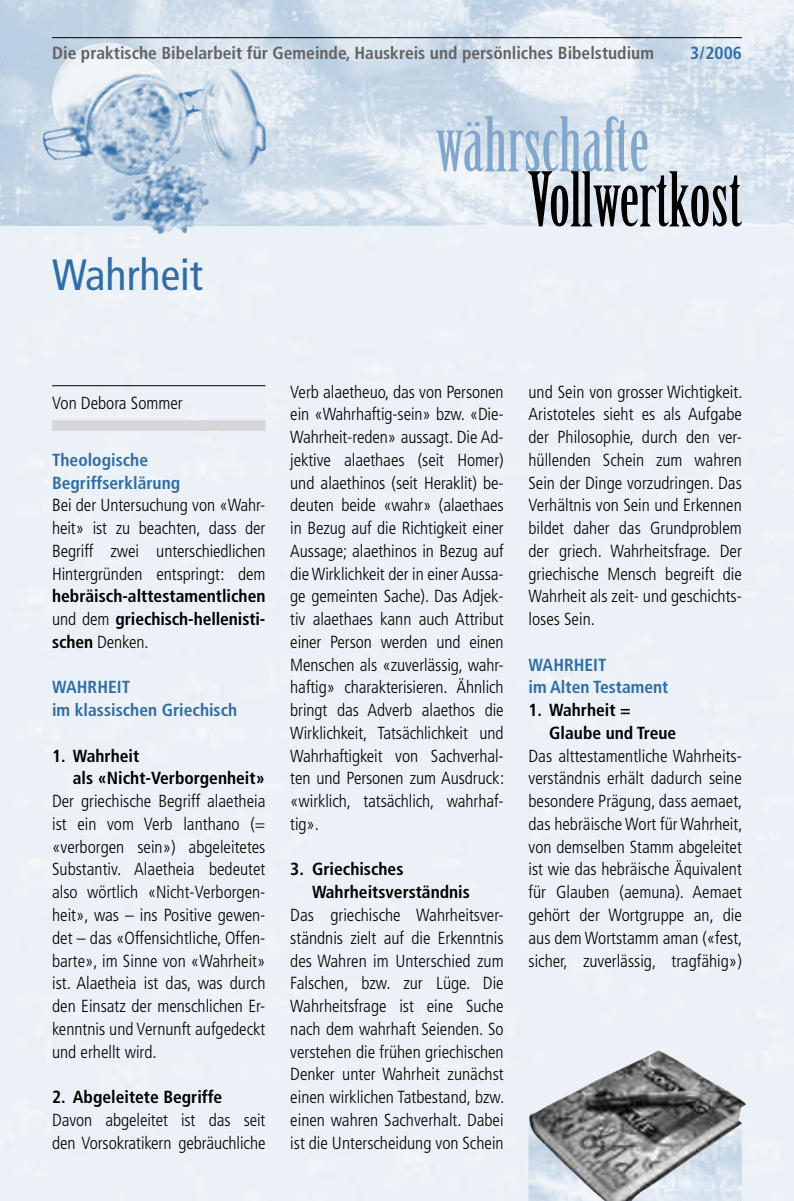
<style>
.page{position:relative;width:794px;height:1201px;background:#fff}
.page>*{position:absolute;margin:0;border:0;box-sizing:border-box;transform-origin:0 0}
.cib_titel{font:condensed 43.75px "Frutiger LT";color:#306da6}
.cib_grundtext{font:300 condensed 17.5px/22.8px "Frutiger LT";color:#000;text-align:justify}
.cib_grundtext-2{font:700 condensed 17.5px/22.8px "Frutiger LT";color:#000}
.cib_untertitel{font:700 condensed 17.5px "Frutiger LT";color:#306da6}
.cib_titel-autor{font:700 condensed 17.5px "Frutiger LT";color:#636363}
.cib_autor_anfang{font:300 condensed 17.5px "Frutiger LT";color:#000}
.cib_titel-autor-2{font:700 condensed 17.5px "Frutiger LT";color:#306da6}
.s1{font-weight:700}
</style>
<div class="page">
<img style="left:0;top:0;width:794px;height:1200px">
<hr style="left:52px;top:385px;width:213px;height:1px;background:#000">
<div style="left:52px;top:420px;width:213px;height:11px;background:#d6d6d6"></div>
<img style="left:528px;top:1050px;width:218px;height:150px">
<hr style="left:52px;top:37px;width:690px;height:1px;background:#000">
<img style="left:52px;top:42px;width:210px;height:86px">
<svg style="left:436px;top:116px;width:306px;height:110px;background:#b6c1cc"></svg>
<p class="cib_titel-autor" style="left:52px;top:43px;width:603px">Die praktische Bibelarbeit für Gemeinde, Hauskreis und persönliches Bibelstudium</p>
<p class="cib_titel-autor-2" style="left:690px;top:43px;width:53px">3 / 2006</p>
<p class="cib_titel" style="left:52px;top:249px;width:152px">Wahrheit</p>
<p class="cib_autor_anfang" style="left:52px;top:393px;width:132px">Von Debora Sommer</p>
<p class="cib_untertitel" style="left:52px;top:449px;width:97px">Theologische</p>
<p class="cib_untertitel" style="left:52px;top:472px;width:130px">Begriffserklärung</p>
<p class="cib_grundtext" style="left:52px;top:494px;width:215px">Bei der Untersuchung von «Wahr&shy;heit» ist zu beachten, dass der Begriff zwei unterschiedlichen Hintergründen entspringt : dem <span class="s1">hebräisch-alttestamentlichen </span>und dem <span class="s1">griechisch-hellenisti&shy;schen</span> Denken.</p>
<p class="cib_untertitel" style="left:52px;top:677px;width:79px">WAHRHEIT</p>
<p class="cib_untertitel" style="left:52px;top:699px;width:187px">im klassischen Griechisch</p>
<p class="cib_grundtext-2" style="left:73px;top:744px;width:193px;text-indent:-21px">1. Wahrheit<br>als «Nicht-Verborgenheit»</p>
<p class="cib_grundtext" style="left:52px;top:790px;width:215px">Der griechische Begriff alaetheia ist ein vom Verb lanthano (= «verborgen sein») abgeleitetes Substantiv. Alaetheia bedeutet also wörtlich «Nicht-Verborgen&shy;heit», was – ins Positive gewen&shy;det – das «Offensichtliche, Offen&shy;barte», im Sinne von «Wahrheit» ist. Alaetheia ist das, was durch den Einsatz der menschlichen Er&shy;kenntnis und Vernunft aufgedeckt und erhellt wird.</p>
<p class="cib_grundtext-2" style="left:52px;top:1085px;width:172px">2. Abgeleitete Begriffe</p>
<p class="cib_grundtext" style="left:52px;top:1108px;width:215px">Davon abgeleitet ist das seit den Vorsokratikern gebräuchliche</p>
<p class="cib_grundtext" style="left:290px;top:380px;width:215px">Verb alaetheuo, das von Personen ein «Wahrhaftig-sein» bzw. «Die-Wahrheit-reden» aussagt. Die Ad&shy;jektive alaethaes (seit Homer) und alaethinos (seit Heraklit) be&shy;deuten beide «wahr» (alaethaes in Bezug auf die Richtigkeit einer Aussage; alaethinos in Bezug auf die Wirklichkeit der in einer Aussa&shy;ge gemeinten Sache). Das Adjek&shy;tiv alaethaes kann auch Attribut einer Person werden und einen Menschen als «zuverlässig, wahr&shy;haftig» charakterisieren. Ähnlich bringt das Adverb alaethos die Wirklichkeit, Tatsächlichkeit und Wahrhaftigkeit von Sachverhal&shy;ten und Personen zum Ausdruck : «wirklich, tatsächlich, wahrhaf&shy;tig».</p>
<p class="cib_grundtext-2" style="left:312px;top:858px;width:159px;text-indent:-22px">3. Griechisches<br>Wahrheitsverständnis</p>
<p class="cib_grundtext" style="left:290px;top:903px;width:215px">Das griechische Wahrheitsver&shy;ständnis zielt auf die Erkenntnis des Wahren im Unterschied zum Falschen, bzw. zur Lüge. Die Wahrheitsfrage ist eine Suche nach dem wahrhaft Seienden. So verstehen die frühen griechischen Denker unter Wahrheit zunächst einen wirklichen Tatbestand, bzw. einen wahren Sachverhalt. Dabei ist die Unterscheidung von Schein</p>
<p class="cib_grundtext" style="left:528px;top:380px;width:215px">und Sein von grosser Wichtigkeit.<br>Aristoteles sieht es als Aufgabe der Philosophie, durch den ver&shy;hüllenden Schein zum wahren Sein der Dinge vorzudringen. Das Verhältnis von Sein und Erkennen bildet daher das Grundproblem der griech. Wahrheitsfrage. Der griechische Mensch begreift die Wahrheit als zeit- und geschichts&shy;loses Sein.</p>
<p class="cib_untertitel" style="left:528px;top:654px;width:79px">WAHRHEIT</p>
<p class="cib_untertitel" style="left:528px;top:677px;width:141px">im Alten Testament</p>
<p class="cib_grundtext-2" style="left:549px;top:698px;width:129px;text-indent:-21px">1. Wahrheit =<br>Glaube und Treue</p>
<p class="cib_grundtext" style="left:528px;top:744px;width:215px">Das alttestamentliche Wahrheits&shy;verständnis erhält dadurch seine besondere Prägung, dass aemaet, das hebräische Wort für Wahrheit, von demselben Stamm abgeleitet ist wie das hebräische Äquivalent für Glauben (aemuna). Aemaet gehört der Wortgruppe an, die aus dem Wortstamm aman («fest, sicher, zuverlässig, tragfähig»)</p>
</div>
